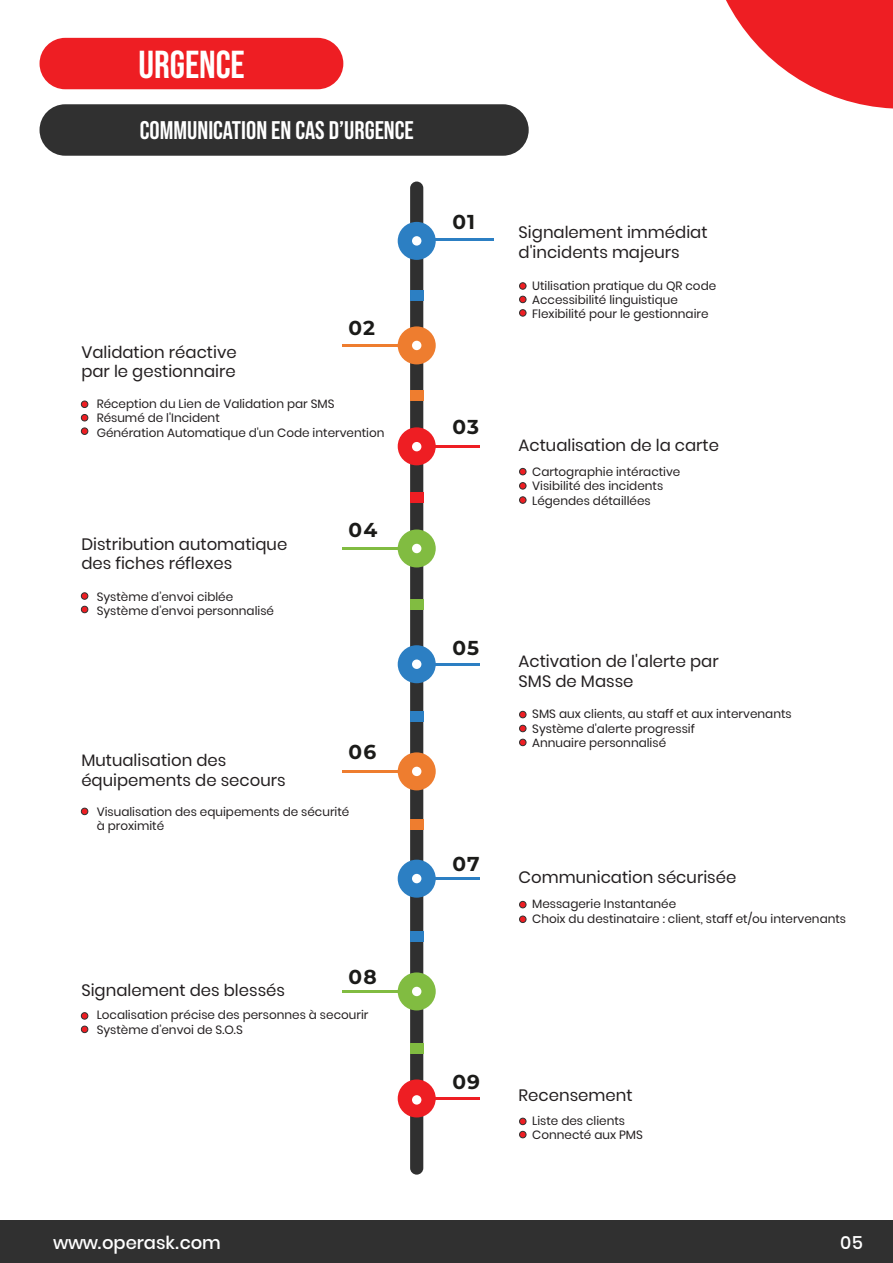
<style>
.page{position:relative;width:893px;height:1263px;background:#fff}
.page>*{position:absolute;margin:0;border:0;box-sizing:border-box;transform-origin:0 0}
.t1{font:700 39px "Bebas Neue Pro";color:#fff}
.t2{font:700 25.5px "Bebas Neue Pro";color:#fff}
.t3{font:700 20.1px "Montserrat";letter-spacing:.055em;color:#1b1b19}
.t4{font:500 18px "Poppins";letter-spacing:-.005em;color:#fff}
.t5{font:16.5px/19.8px "Poppins";color:#231f20}
.t6{font:12px/14.4px "Poppins";color:#231f20}
</style>
<div class="page">
<div style="left:40px;top:104px;width:489px;height:52px;background:#303030;border-radius:26px"></div>
<div style="left:40px;top:38px;width:303px;height:51px;background:#ee1e23;border-radius:26px"></div>
<div style="left:0;top:1220px;width:893px;height:43px;background:#303030"></div>
<div style="left:410px;top:182px;width:13px;height:992px;background:#303030;border-radius:7px"></div>
<div style="left:398px;top:222px;width:38px;height:38px;background:#2c7fc3;border-radius:50%"></div>
<div style="left:412px;top:236px;width:9px;height:10px;background:#fff;border-radius:50%"></div>
<div style="left:519px;top:283px;width:7px;height:6px;background:#ee1e23;border-radius:50%"></div>
<div style="left:519px;top:283px;width:7px;height:6px;border:1px solid #303030;border-radius:50%"></div>
<div style="left:519px;top:296px;width:7px;height:7px;background:#ee1e23;border-radius:50%"></div>
<div style="left:519px;top:296px;width:7px;height:7px;border:1px solid #303030;border-radius:50%"></div>
<div style="left:519px;top:310px;width:7px;height:6px;background:#ee1e23;border-radius:50%"></div>
<div style="left:519px;top:309px;width:7px;height:7px;border:1px solid #303030;border-radius:50%"></div>
<div style="left:81px;top:401px;width:7px;height:6px;background:#ee1e23;border-radius:50%"></div>
<div style="left:81px;top:401px;width:7px;height:7px;border:1px solid #303030;border-radius:50%"></div>
<div style="left:81px;top:414px;width:7px;height:7px;background:#ee1e23;border-radius:50%"></div>
<div style="left:81px;top:414px;width:7px;height:7px;border:1px solid #303030;border-radius:50%"></div>
<div style="left:81px;top:428px;width:7px;height:6px;background:#ee1e23;border-radius:50%"></div>
<div style="left:81px;top:428px;width:7px;height:7px;border:1px solid #303030;border-radius:50%"></div>
<div style="left:81px;top:593px;width:7px;height:6px;background:#ee1e23;border-radius:50%"></div>
<div style="left:81px;top:593px;width:7px;height:6px;border:1px solid #303030;border-radius:50%"></div>
<div style="left:81px;top:606px;width:7px;height:7px;background:#ee1e23;border-radius:50%"></div>
<div style="left:81px;top:606px;width:7px;height:7px;border:1px solid #303030;border-radius:50%"></div>
<div style="left:81px;top:808px;width:7px;height:7px;background:#ee1e23;border-radius:50%"></div>
<div style="left:81px;top:808px;width:7px;height:7px;border:1px solid #303030;border-radius:50%"></div>
<div style="left:81px;top:1013px;width:7px;height:6px;background:#ee1e23;border-radius:50%"></div>
<div style="left:81px;top:1012px;width:7px;height:7px;border:1px solid #303030;border-radius:50%"></div>
<div style="left:81px;top:1026px;width:7px;height:6px;background:#ee1e23;border-radius:50%"></div>
<div style="left:81px;top:1026px;width:7px;height:7px;border:1px solid #303030;border-radius:50%"></div>
<div style="left:519px;top:468px;width:7px;height:7px;background:#ee1e23;border-radius:50%"></div>
<div style="left:519px;top:468px;width:7px;height:7px;border:1px solid #303030;border-radius:50%"></div>
<div style="left:519px;top:483px;width:7px;height:6px;background:#ee1e23;border-radius:50%"></div>
<div style="left:519px;top:482px;width:7px;height:7px;border:1px solid #303030;border-radius:50%"></div>
<div style="left:519px;top:497px;width:7px;height:6px;background:#ee1e23;border-radius:50%"></div>
<div style="left:519px;top:497px;width:7px;height:6px;border:1px solid #303030;border-radius:50%"></div>
<div style="left:519px;top:711px;width:7px;height:7px;background:#ee1e23;border-radius:50%"></div>
<div style="left:519px;top:711px;width:7px;height:7px;border:1px solid #303030;border-radius:50%"></div>
<div style="left:519px;top:725px;width:7px;height:7px;background:#ee1e23;border-radius:50%"></div>
<div style="left:519px;top:725px;width:7px;height:7px;border:1px solid #303030;border-radius:50%"></div>
<div style="left:519px;top:739px;width:7px;height:7px;background:#ee1e23;border-radius:50%"></div>
<div style="left:519px;top:739px;width:7px;height:7px;border:1px solid #303030;border-radius:50%"></div>
<div style="left:519px;top:901px;width:7px;height:7px;background:#ee1e23;border-radius:50%"></div>
<div style="left:519px;top:901px;width:7px;height:7px;border:1px solid #303030;border-radius:50%"></div>
<div style="left:519px;top:916px;width:7px;height:6px;background:#ee1e23;border-radius:50%"></div>
<div style="left:519px;top:916px;width:7px;height:7px;border:1px solid #303030;border-radius:50%"></div>
<div style="left:519px;top:1118px;width:7px;height:7px;background:#ee1e23;border-radius:50%"></div>
<div style="left:519px;top:1118px;width:7px;height:7px;border:1px solid #303030;border-radius:50%"></div>
<div style="left:519px;top:1131px;width:7px;height:7px;background:#ee1e23;border-radius:50%"></div>
<div style="left:519px;top:1131px;width:7px;height:7px;border:1px solid #303030;border-radius:50%"></div>
<div style="left:398px;top:326px;width:38px;height:38px;background:#ee7d2f;border-radius:50%"></div>
<div style="left:398px;top:427px;width:38px;height:38px;background:#ee1e23;border-radius:50%"></div>
<div style="left:398px;top:529px;width:38px;height:38px;background:#81bc41;border-radius:50%"></div>
<div style="left:398px;top:645px;width:38px;height:38px;background:#2c7fc3;border-radius:50%"></div>
<div style="left:398px;top:752px;width:38px;height:38px;background:#ee7d2f;border-radius:50%"></div>
<hr style="left:430px;top:238px;width:63px;height:3px;background:#2c7fc3">
<hr style="left:342px;top:344px;width:63px;height:3px;background:#ee7d2f">
<hr style="left:417px;top:445px;width:63px;height:3px;background:#ee1e23">
<hr style="left:417px;top:663px;width:63px;height:3px;background:#2c7fc3">
<div style="left:398px;top:860px;width:38px;height:38px;background:#2c7fc3;border-radius:50%"></div>
<hr style="left:417px;top:877px;width:63px;height:3px;background:#2c7fc3">
<div style="left:398px;top:1079px;width:38px;height:38px;background:#ee1e23;border-radius:50%"></div>
<hr style="left:417px;top:1097px;width:63px;height:3px;background:#ee1e23">
<hr style="left:342px;top:547px;width:63px;height:3px;background:#81bc41">
<hr style="left:342px;top:770px;width:63px;height:3px;background:#ee7d2f">
<div style="left:398px;top:972px;width:38px;height:38px;background:#81bc41;border-radius:50%"></div>
<hr style="left:342px;top:990px;width:63px;height:3px;background:#81bc41">
<div style="left:410px;top:290px;width:13px;height:10px;background:#2c7fc3"></div>
<div style="left:410px;top:391px;width:13px;height:10px;background:#ee7d2f"></div>
<div style="left:410px;top:492px;width:13px;height:10px;background:#ee1e23"></div>
<div style="left:410px;top:599px;width:13px;height:10px;background:#81bc41"></div>
<div style="left:410px;top:711px;width:13px;height:10px;background:#2c7fc3"></div>
<div style="left:410px;top:819px;width:13px;height:11px;background:#ee7d2f"></div>
<div style="left:410px;top:931px;width:13px;height:10px;background:#2c7fc3"></div>
<div style="left:410px;top:1043px;width:13px;height:10px;background:#81bc41"></div>
<div style="left:412px;top:341px;width:9px;height:9px;background:#fff;border-radius:50%"></div>
<div style="left:412px;top:442px;width:9px;height:9px;background:#fff;border-radius:50%"></div>
<div style="left:412px;top:544px;width:9px;height:9px;background:#fff;border-radius:50%"></div>
<div style="left:412px;top:659px;width:9px;height:10px;background:#fff;border-radius:50%"></div>
<div style="left:412px;top:767px;width:9px;height:9px;background:#fff;border-radius:50%"></div>
<div style="left:412px;top:874px;width:9px;height:9px;background:#fff;border-radius:50%"></div>
<div style="left:412px;top:987px;width:9px;height:9px;background:#fff;border-radius:50%"></div>
<div style="left:412px;top:1095px;width:9px;height:9px;background:#fff;border-radius:50%"></div>
<svg style="left:726px;top:0;width:167px;height:108px"></svg>
<h1 class="t1" style="left:138px;top:42px;width:108px">URGENCE</h1>
<h2 class="t2" style="left:140px;top:116px;width:275px">COMMUNICATION EN CAS D’URGENCE</h2>
<h3 class="t3" style="left:349px;top:314px;width:28px">02</h3>
<h3 class="t5" style="left:81px;top:342px;width:157px">Validation réactive par le gestionnaire</h3>
<p class="t6" style="left:97px;top:396px;width:289px">Réception du Lien de Validation par SMS<br>Résumé de l'Incident<br>Génération Automatique d'un Code intervention</p>
<h3 class="t5" style="left:81px;top:534px;width:208px">Distribution automatique des fiches réflexes</h3>
<p class="t6" style="left:97px;top:589px;width:179px">Système d’envoi ciblée<br>Système d’envoi personnalisé</p>
<h3 class="t3" style="left:349px;top:516px;width:30px">04</h3>
<h3 class="t3" style="left:349px;top:737px;width:29px">06</h3>
<h3 class="t5" style="left:81px;top:750px;width:206px">Mutualisation des équipements de secours</h3>
<p class="t6" style="left:97px;top:805px;width:254px">Visualisation des equipements de sécurité à proximité</p>
<h3 class="t3" style="left:349px;top:962px;width:30px">08</h3>
<h3 class="t5" style="left:81px;top:980px;width:205px">Signalement des blessés</h3>
<p class="t6" style="left:97px;top:1008px;width:273px">Localisation précise des personnes à secourir<br>Système d’envoi de S.O.S</p>
<h3 class="t3" style="left:452px;top:208px;width:24px">01</h3>
<h3 class="t3" style="left:452px;top:413px;width:28px">03</h3>
<h3 class="t5" style="left:519px;top:223px;width:190px">Signalement immédiat d'incidents majeurs</h3>
<p class="t6" style="left:532px;top:278px;width:186px">Utilisation pratique du QR code<br>Accessibilité linguistique<br>Flexibilité pour le gestionnaire</p>
<h3 class="t5" style="left:519px;top:435px;width:202px">Actualisation de la carte</h3>
<p class="t6" style="left:532px;top:465px;width:150px">Cartographie intéractive<br>Visibilité des incidents<br>Légendes détaillées</p>
<h3 class="t3" style="left:452px;top:633px;width:28px">05</h3>
<h3 class="t5" style="left:519px;top:651px;width:202px">Activation de l'alerte par<br>SMS de Masse</h3>
<p class="t6" style="left:532px;top:707px;width:261px">SMS aux clients, au staff et aux intervenants<br>Système d'alerte progressif<br>Annuaire personnalisé</p>
<h3 class="t3" style="left:452px;top:849px;width:29px">07</h3>
<h3 class="t5" style="left:519px;top:867px;width:219px">Communication sécurisée</h3>
<p class="t6" style="left:532px;top:897px;width:315px">Messagerie Instantanée<br>Choix du destinataire : client, staff et/ou intervenants</p>
<h3 class="t3" style="left:452px;top:1067px;width:29px">09</h3>
<h3 class="t5" style="left:519px;top:1086px;width:115px">Recensement</h3>
<p class="t6" style="left:532px;top:1114px;width:112px">Liste des clients<br>Connecté aux PMS</p>
<h3 class="t4" style="left:53px;top:1232px;width:169px">www.operask.com</h3>
<h3 class="t4" style="left:840px;top:1232px;width:24px">05</h3>
</div>
